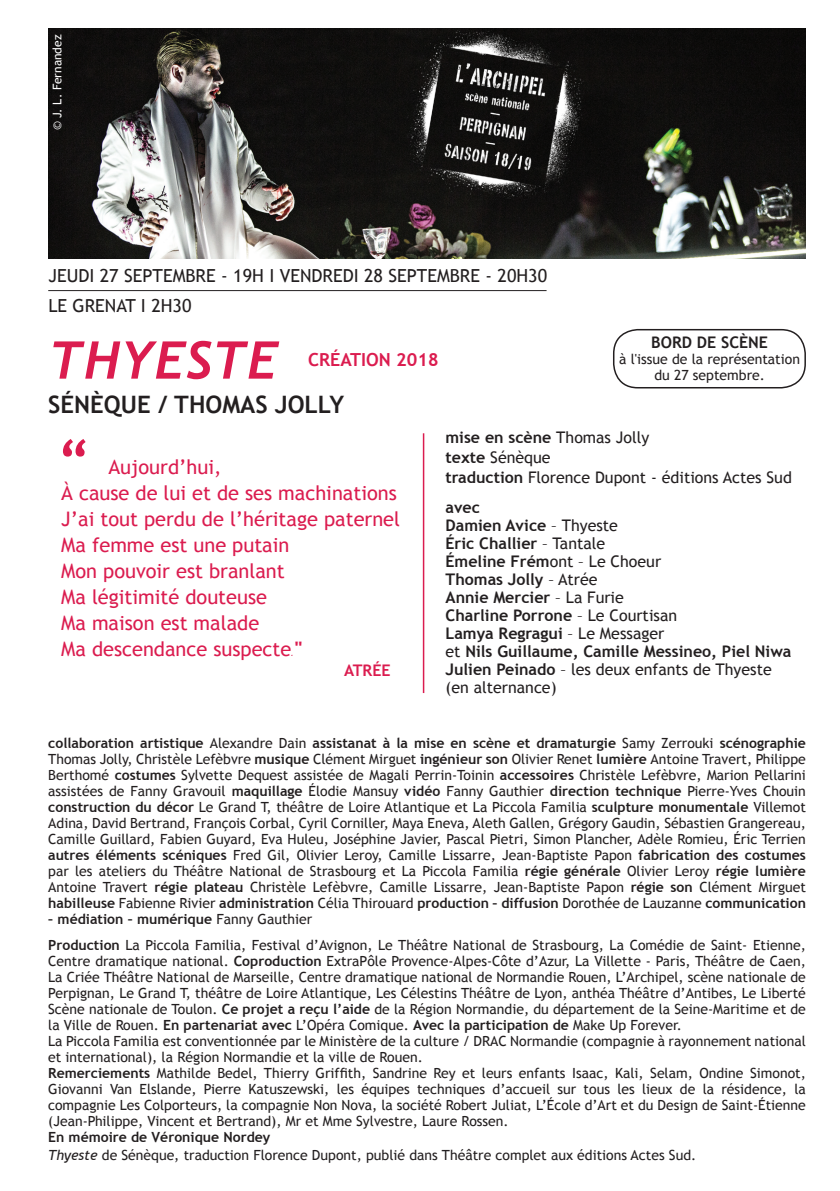
<style>
.page{position:relative;width:840px;height:1191px;background:#fff}
.page>*{position:absolute;margin:0;border:0;box-sizing:border-box;transform-origin:0 0}
.t1{font:700 56px "Trebuchet MS";color:#db1c4f}
.t2{font:italic 700 52px "Trebuchet";color:#db1c4f}
.t3{font:700 24px "Trebuchet MS";color:#231f20}
.t4{font:20px/26px "Trebuchet MS";color:#db1c4f}
.t5{font:18px/29.6px "Trebuchet MS";color:#231f20}
.t6{font:700 18px "Trebuchet MS";color:#db1c4f}
.t7{font:700 16px/18px "Trebuchet MS";color:#231f20}
.t8{font:16px/20px "Trebuchet MS";color:#231f20}
.t9{font:700 16px "Trebuchet MS";color:#db1c4f}
.t10{font:14px/16px "Trebuchet MS";color:#231f20}
.t11{font:700 14px "Trebuchet MS";color:#231f20}
.t12{font:12px "Trebuchet MS";color:#fff}
.s1{font-family:"Vivaldii"}
.s2{font-weight:700}
.s3{font-weight:400}
.s4{font-style:italic}
</style>
<div class="page">
<img style="left:48px;top:28px;width:757px;height:231px">
<hr style="left:48px;top:290px;width:498px;height:1px;background:#231f20">
<hr style="left:422px;top:433px;width:2px;height:260px;background:#db1c4f">
<img style="left:407px;top:28px;width:177px;height:171px">
<div style="left:612px;top:329px;width:193px;height:59px;border:2px solid #231f20;border-radius:24px"></div>
<p class="t12" style="left:50px;top:130px;width:97px;rotate:-90deg">© j. l. Fernandez</p>
<p class="t5" style="left:48px;top:261px;width:500px">jeudi 27 septembre - 19h i vendredi 28 septembre - 20h30 le grenat i 2h30</p>
<h2 class="t2" style="left:48px;top:328px;width:231px">THYESTE</h2>
<h3 class="t3" style="left:48px;top:389px;width:297px">sénèque / thomas jolly</h3>
<p class="t6" style="left:308px;top:348px;width:132px">cRéatIon 2018</p>
<p class="t7" style="left:651px;top:333px;width:118px">BoRD De scène</p>
<p class="t10" style="left:619px;top:351px;width:182px;text-align:center">à l'issue de la représentation du 27 septembre.</p>
<h1 class="t1" style="left:57px;top:425px;width:34px">“</h1>
<h3 class="t4" style="left:61px;top:454px;width:340px;text-indent:47px">aujourd’hui,<br>À cause de lui et de ses machinations j’ai tout perdu de l’héritage paternel ma femme est une putain<br>mon pouvoir est branlant<br>ma légitimité douteuse<br>ma maison est malade<br>ma descendance suspecte<span class="s1">.</span><span class="s2">"</span></h3>
<p class="t9" style="left:344px;top:660px;width:48px">atRée</p>
<p class="t8" style="left:445px;top:427px;width:347px"><span class="s2">mise en scène</span> thomas jolly<br><span class="s2">texte</span> sénèque<br><span class="s2">traduction</span> Florence dupont - éditions actes sud</p>
<p class="t7" style="left:445px;top:498px;width:347px">avec<br>Damien avice <span class="s3">– thyeste<br></span>éric challier <span class="s3">– tantale<br></span>émeline Frém<span class="s3">ont – le Choeur<br></span>thomas jolly <span class="s3">– atrée<br></span>annie mercier <span class="s3">– la Furie<br></span>charline Porrone <span class="s3">– le Courtisan<br></span>lamya Regragui <span class="s3">– le messager<br>et</span> nils Guillaume, camille messineo, Piel niwa julien Peinado <span class="s3">– les deux enfants de thyeste (en alternance)</span></p>
<p class="t10" style="left:48px;top:735px;width:758px;text-align:justify"><span class="s2">collaboration artistique</span> alexandre dain <span class="s2">assistanat à la mise en scène et dramaturgie</span> samy Zerrouki <span class="s2">scénographie </span>thomas jolly, Christèle lefèbvre <span class="s2">musique</span> Clément mirguet <span class="s2">ingénieur son</span> Olivier renet <span class="s2">lumière</span> antoine travert, philippe berthomé <span class="s2">costumes</span> sylvette dequest assistée de magali perrin-toinin <span class="s2">accessoires</span> Christèle lefèbvre, marion pellarini assistées de Fanny gravouil <span class="s2">maquillage</span> Élodie mansuy <span class="s2">vidéo</span> Fanny gauthier <span class="s2">direction technique</span> pierre-Yves Chouin <span class="s2">construction du décor</span> le grand t, théâtre de loire atlantique et la piccola Familia <span class="s2">sculpture monumentale</span> villemot adina, david bertrand, François Corbal, Cyril Corniller, maya eneva, aleth gallen, grégory gaudin, sébastien grangereau, Camille guillard, Fabien guyard, eva huleu, joséphine javier, pascal pietri, simon plancher, adèle romieu, Éric terrien <span class="s2">autres éléments scéniques</span> Fred gil, Olivier leroy, Camille lissarre, jean-baptiste papon <span class="s2">fabrication des costumes </span>par les ateliers du théâtre national de strasbourg et la piccola Familia <span class="s2">régie générale</span> Olivier leroy <span class="s2">régie lumière </span>antoine travert <span class="s2">régie plateau</span> Christèle lefèbvre, Camille lissarre, jean-baptiste papon <span class="s2">régie son</span> Clément mirguet <span class="s2">habilleuse</span> Fabienne rivier <span class="s2">administration</span> Célia thirouard <span class="s2">production – diffusion</span> dorothée de lauzanne <span class="s2">communication</span></p>
<p class="t11" style="left:48px;top:910px;width:265px">– médiation – mumérique <span class="s3">Fanny gauthier</span></p>
<p class="t10" style="left:48px;top:936px;width:758px"><span class="s2">Production</span> la piccola Familia, Festival d’avignon, le théâtre national de strasbourg, la Comédie de saint- etienne, Centre dramatique national. <span class="s2">coproduction</span> extrapôle provence-alpes-Côte d’azur, la villette - paris, théâtre de Caen, la Criée théâtre national de marseille, Centre dramatique national de normandie rouen, l’archipel, scène nationale de perpignan, le grand t, théâtre de loire atlantique, les Célestins théâtre de lyon, anthéa théâtre d’antibes, le liberté scène nationale de toulon. <span class="s2">ce projet a reçu l’aide</span> de la région normandie, du département de la seine-maritime et de la ville de rouen. <span class="s2">en partenariat avec</span> l’Opéra Comique. <span class="s2">avec la participation de</span> make up Forever.<br>la piccola Familia est conventionnée par le ministère de la culture / draC normandie (compagnie à rayonnement national et international), la région normandie et la ville de rouen.<br><span class="s2">Remerciements</span> Mathilde Bedel, Thierry Griffith, Sandrine Rey et leurs enfants Isaac, Kali, Selam, Ondine Simonot, Giovanni Van Elslande, Pierre Katuszewski, les équipes techniques d’accueil sur tous les lieux de la résidence, la compagnie les Colporteurs, la compagnie non nova, la société robert juliat, l’École d’art et du design de saint-Étienne (jean-philippe, vincent et bertrand), mr et mme sylvestre, laure rossen.</p>
<p class="t10" style="left:48px;top:1127px;width:649px;line-height:18px"><span class="s2">en mémoire de Véronique nordey<br></span><span class="s4">Thyeste</span> de sénèque, traduction Florence dupont, publié dans théâtre complet aux éditions actes sud.</p>
</div>
